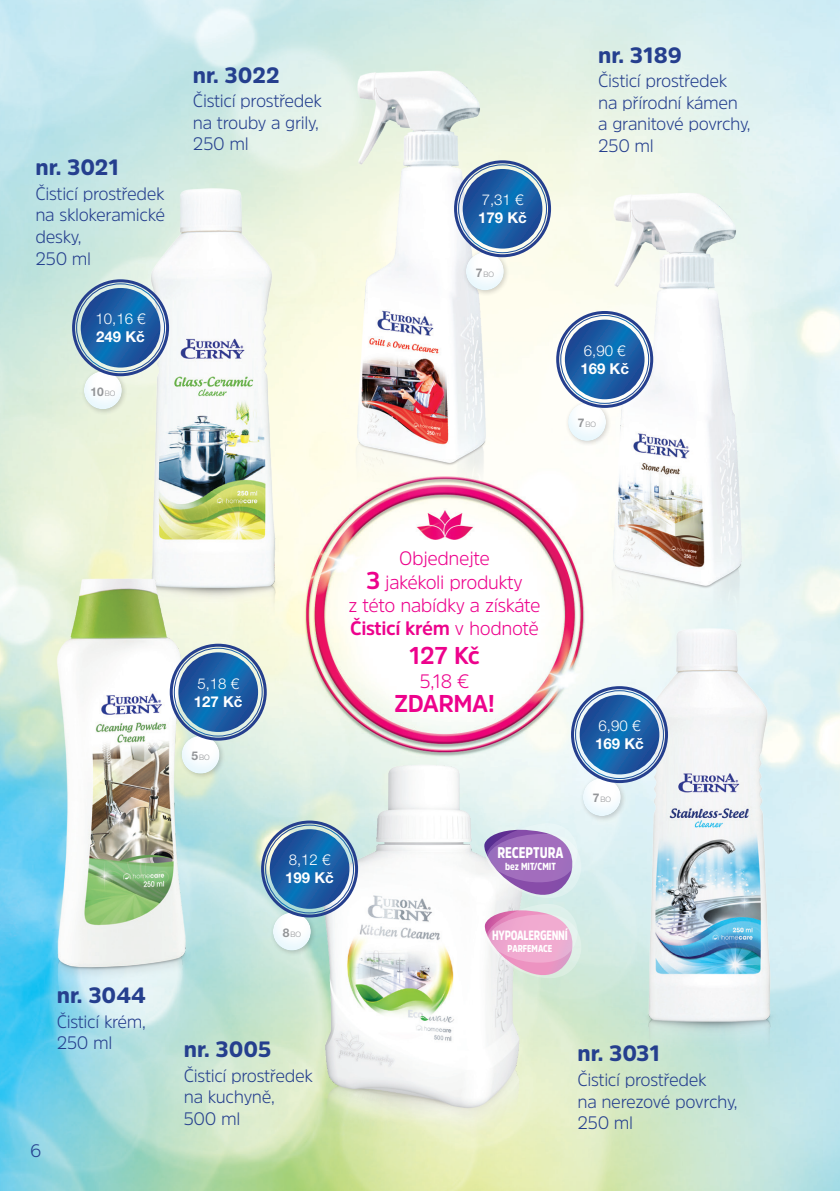
<style>
.page{position:relative;width:840px;height:1191px;background:#fff}
.page>*{position:absolute;margin:0;border:0;box-sizing:border-box;transform-origin:0 0}
.t1{font:700 24.2px "Amsi Pro";letter-spacing:-.02em;color:#ed028c}
.t2{font:900 22px "Amsi Pro";color:#253f8e}
.t3{font:300 19.4px/23.6px "Amsi Pro";letter-spacing:-.02em;color:#ed028c;text-align:center}
.t4{font:300 18px/21.6px "Amsi Pro";letter-spacing:-.02em;color:#253f8e}
.t5{font:900 15.4px "Amsi Pro Narw";color:#fff;scale:.88 1}
.t6{font:300 15px "Helvetica Neue LT Pro";color:#fff}
.t7{font:700 15px "Helvetica Neue LT Pro";color:#fff}
.t8{font:900 13.4px "Amsi Pro Narw";letter-spacing:-.02em;color:#fff;scale:.83 1}
.t9{font:700 12px "Helvetica Neue LT Pro";color:#939598}
.t10{font:900 10.2px "Amsi Pro Narw";color:#fff;scale:.9 1}
.t11{font:900 10px "Amsi Pro Narw";color:#fff;scale:.9 1}
.t12{font:300 7.6px "Helvetica Neue LT Pro";color:#939598}
.s1{font-weight:300;font-size:7.6px}
.s2{font-weight:700;font-size:12px}
.s3{font-weight:700;font-size:24.2px}
.s4{font-weight:700}
</style>
<div class="page">
<img style="left:0;top:0;width:839px;height:1191px">
<img style="left:119px;top:182px;width:187px;height:538px">
<img style="left:283px;top:21px;width:273px;height:490px">
<img style="left:276px;top:754px;width:292px;height:388px">
<img style="left:616px;top:634px;width:184px;height:428px">
<img style="left:539px;top:143px;width:272px;height:491px">
<img style="left:25px;top:566px;width:204px;height:436px">
<div style="left:579px;top:775px;width:47px;height:47px;background:#231f20;opacity:.2"></div>
<div style="left:582px;top:775px;width:42px;height:42px;background:#00aeef;opacity:.1"></div>
<div style="left:570px;top:686px;width:97px;height:97px;border:3px solid #253f8e;border-radius:50%"></div>
<svg style="left:579px;top:695px;width:80px;height:79px;background:#1a60a7"></svg>
<div style="left:270px;top:909px;width:46px;height:47px;background:#231f20;opacity:.2"></div>
<div style="left:272px;top:909px;width:42px;height:42px;background:#00aeef;opacity:.1"></div>
<div style="left:261px;top:820px;width:97px;height:97px;border:3px solid #253f8e;border-radius:50%"></div>
<svg style="left:269px;top:829px;width:80px;height:80px;background:#1b60a7"></svg>
<div style="left:178px;top:732px;width:47px;height:47px;background:#231f20;opacity:.2"></div>
<div style="left:181px;top:732px;width:42px;height:42px;background:#00aeef;opacity:.1"></div>
<div style="left:170px;top:643px;width:96px;height:97px;border:3px solid #253f8e;border-radius:50%"></div>
<svg style="left:178px;top:652px;width:80px;height:80px;background:#1b60a7"></svg>
<div style="left:81px;top:368px;width:47px;height:47px;background:#231f20;opacity:.2"></div>
<div style="left:84px;top:368px;width:41px;height:42px;background:#00aeef;opacity:.1"></div>
<div style="left:72px;top:279px;width:97px;height:97px;border:3px solid #253f8e;border-radius:50%"></div>
<svg style="left:81px;top:288px;width:79px;height:79px;background:#185ea6"></svg>
<div style="left:462px;top:249px;width:47px;height:47px;background:#231f20;opacity:.2"></div>
<div style="left:465px;top:249px;width:42px;height:42px;background:#00aeef;opacity:.1"></div>
<div style="left:454px;top:160px;width:96px;height:97px;border:3px solid #253f8e;border-radius:50%"></div>
<svg style="left:462px;top:169px;width:80px;height:80px;background:#1b61a7"></svg>
<div style="left:564px;top:400px;width:47px;height:47px;background:#231f20;opacity:.2"></div>
<div style="left:567px;top:400px;width:42px;height:42px;background:#00aeef;opacity:.1"></div>
<div style="left:556px;top:311px;width:96px;height:97px;border:3px solid #253f8e;border-radius:50%"></div>
<svg style="left:564px;top:320px;width:80px;height:79px;background:#1a60a7"></svg>
<svg style="left:481px;top:819px;width:101px;height:163px;background:#d2b7d6"></svg>
<p class="t2" style="left:35px;top:152px;width:85px">nr. 3021</p>
<p class="t4" style="left:35px;top:182px;width:131px">Čisticí prostředek na sklokeramické desky,<br>250 ml</p>
<p class="t6" style="left:95px;top:310px;width:52px">10,16 €</p>
<p class="t7" style="left:96px;top:327px;width:50px">249 Kč</p>
<p class="t9" style="left:90px;top:384px;width:26px">10<span class="s1">BO</span></p>
<p class="t2" style="left:193px;top:60px;width:88px">nr. 3022</p>
<p class="t4" style="left:193px;top:90px;width:130px">Čisticí prostředek na trouby a grily,<br>250 ml</p>
<p class="t6" style="left:481px;top:191px;width:43px">7,31 €</p>
<p class="t7" style="left:478px;top:208px;width:50px">179 Kč</p>
<p class="t12" style="left:475px;top:269px;width:20px"><span class="s2">7</span>BO</p>
<p class="t2" style="left:598px;top:40px;width:85px">nr. 3189</p>
<p class="t4" style="left:598px;top:70px;width:154px">Čisticí prostředek na přírodní kámen a granitové povrchy,<br>250 ml</p>
<p class="t6" style="left:583px;top:341px;width:43px">6,90 €</p>
<p class="t7" style="left:580px;top:359px;width:50px">169 Kč</p>
<p class="t12" style="left:577px;top:420px;width:20px"><span class="s2">7</span>BO</p>
<p class="t2" style="left:57px;top:980px;width:90px">nr. 3044</p>
<p class="t4" style="left:57px;top:1010px;width:91px">Čisticí krém,<br>250 ml</p>
<p class="t4" style="left:30px;top:1139px;width:13px">6</p>
<p class="t6" style="left:197px;top:674px;width:43px">5,18 €</p>
<p class="t7" style="left:194px;top:692px;width:50px">127 Kč</p>
<p class="t12" style="left:191px;top:752px;width:20px"><span class="s2">5</span>BO</p>
<p class="t3" style="left:348px;top:545px;width:193px">Objednejte<br><span class="s3">3</span> jakékoli produkty<br>z této nabídky a získáte<br><span class="s4">Čisticí krém</span> v hodnotě</p>
<p class="t1" style="left:409px;top:639px;width:72px">127 Kč</p>
<p class="t3" style="left:419px;top:668px;width:51px">5,18 €</p>
<p class="t1" style="left:394px;top:686px;width:103px">ZDARMA!</p>
<p class="t6" style="left:288px;top:851px;width:43px">8,12 €</p>
<p class="t7" style="left:285px;top:868px;width:50px">199 Kč</p>
<p class="t12" style="left:283px;top:929px;width:20px"><span class="s2">8</span>BO</p>
<p class="t5" style="left:497px;top:842px;width:77px">RECEPTURA</p>
<p class="t10" style="left:504px;top:859px;width:58px">bez MIT/CMIT</p>
<p class="t8" style="left:491px;top:925px;width:93px">HYPOALERGENNÍ</p>
<p class="t11" style="left:507px;top:942px;width:51px">PARFEMACE</p>
<p class="t6" style="left:598px;top:716px;width:43px">6,90 €</p>
<p class="t7" style="left:595px;top:734px;width:50px">169 Kč</p>
<p class="t12" style="left:592px;top:795px;width:20px"><span class="s2">7</span>BO</p>
<p class="t2" style="left:184px;top:1034px;width:89px">nr. 3005</p>
<p class="t4" style="left:184px;top:1064px;width:130px">Čisticí prostředek na kuchyně,<br>500 ml</p>
<p class="t2" style="left:577px;top:1038px;width:84px">nr. 3031</p>
<p class="t4" style="left:577px;top:1068px;width:162px">Čisticí prostředek<br>na nerezové povrchy,<br>250 ml</p>
</div>
